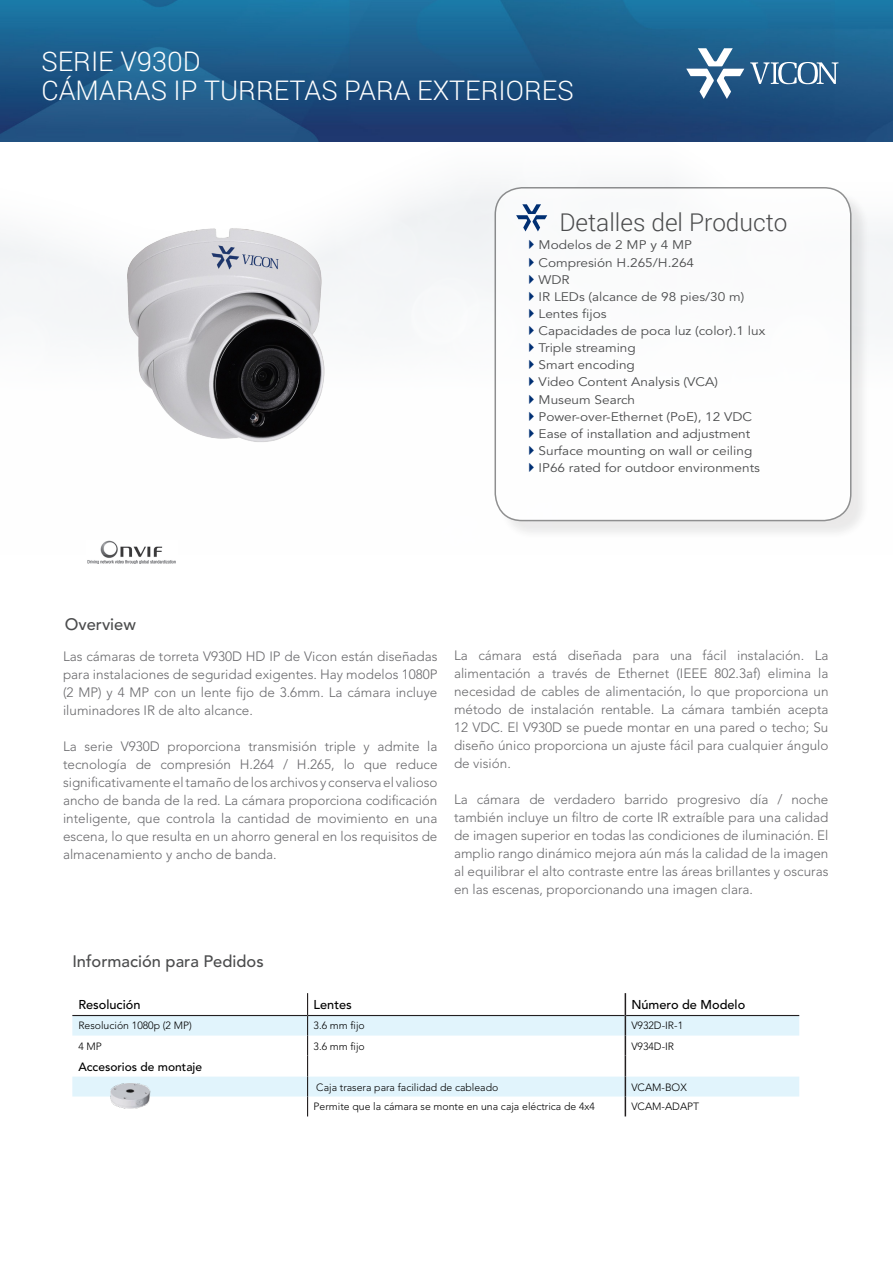
<style>
.page{position:relative;width:893px;height:1263px;background:#fff}
.page>*{position:absolute;margin:0;border:0;box-sizing:border-box;transform-origin:0 0}
.t1{font:300 27px/29.5px "Roboto";color:#fff}
.t2{font:300 24.45px "Roboto";color:#4b4c4d}
.Heading_1{font:500 16.5px "Avenir LT Std";color:#4b4c4d}
.Body_Text{font:300 13.5px/18px "Avenir LT Std";color:#69696c;text-align:justify}
.Table_Heading_Left{font:500 12.75px "Avenir LT Std";color:#000}
.Features{font:12.3px "Avenir LT Std";color:#4b4c4d;scale:1.1 1}
.Table_Data_Left{font:500 12px "Avenir LT Std";color:#000}
.Table_Data_Left-2{font:300 10.5px "Avenir LT Std";color:#000}
.s1{color:#002f73}
</style>
<div class="page">
<svg style="left:0;top:0;width:893px;height:142px;background:#1d5989"></svg>
<svg style="left:750px;top:62px;width:88px;height:22px"></svg>
<svg style="left:686px;top:48px;width:58px;height:51px"></svg>
<div style="left:497px;top:189px;width:373px;height:351px;background:#231f20;opacity:.15"></div>
<div style="left:495px;top:188px;width:356px;height:333px;background:#fff;border-radius:27px"></div>
<div style="left:494px;top:187px;width:357px;height:334px;border:2px solid #4b4c4d;border-radius:27px"></div>
<svg style="left:516px;top:204px;width:31px;height:27px"></svg>
<img style="left:87px;top:540px;width:89px;height:24px">
<img style="left:99px;top:207px;width:250px;height:235px">
<svg style="left:72px;top:1016px;width:727px;height:80px"></svg>
<hr style="left:72px;top:1015px;width:236px;height:1px;background:#231f20">
<hr style="left:308px;top:1015px;width:317px;height:1px;background:#231f20">
<hr style="left:626px;top:1015px;width:173px;height:1px;background:#231f20">
<svg style="left:625px;top:993px;width:1px;height:123px"></svg>
<svg style="left:307px;top:993px;width:1px;height:123px"></svg>
<img style="left:109px;top:1082px;width:42px;height:27px">
<h1 class="t1" style="left:41px;top:45px;width:534px">SERIE V930D<br>CÁMARAS IP TURRETAS PARA EXTERIORES</h1>
<h2 class="t2" style="left:559px;top:205px;width:229px">Detalles del Producto</h2>
<p class="Features" style="left:524px;top:238px;width:154px"><span class="s1">✔</span>Modelos de 2 MP y 4 MP</p>
<p class="Features" style="left:524px;top:255px;width:156px"><span class="s1">✔</span>Compresión H.265/H.264</p>
<p class="Features" style="left:524px;top:272px;width:43px"><span class="s1">✔</span>WDR</p>
<p class="Features" style="left:524px;top:289px;width:202px"><span class="s1">✔</span>IR LEDs (alcance de 98 pies/30 m)</p>
<p class="Features" style="left:524px;top:307px;width:77px"><span class="s1">✔</span>Lentes fijos</p>
<p class="Features" style="left:524px;top:324px;width:221px"><span class="s1">✔</span>Capacidades de poca luz (color).1 lux</p>
<p class="Features" style="left:524px;top:341px;width:103px"><span class="s1">✔</span>Triple streaming</p>
<p class="Features" style="left:524px;top:358px;width:102px"><span class="s1">✔</span>Smart encoding</p>
<p class="Features" style="left:524px;top:375px;width:178px"><span class="s1">✔</span>Video Content Analysis (VCA)</p>
<p class="Features" style="left:524px;top:392px;width:103px"><span class="s1">✔</span>Museum Search</p>
<p class="Features" style="left:524px;top:409px;width:209px"><span class="s1">✔</span>Power-over-Ethernet (PoE), 12 VDC</p>
<p class="Features" style="left:524px;top:426px;width:207px"><span class="s1">✔</span>Ease of installation and adjustment</p>
<p class="Features" style="left:524px;top:444px;width:209px"><span class="s1">✔</span>Surface mounting on wall or ceiling</p>
<p class="Features" style="left:524px;top:461px;width:216px"><span class="s1">✔</span>IP66 rated for outdoor environments</p>
<p class="Heading_1" style="left:65px;top:615px;width:73px">Overview</p>
<p class="Body_Text" style="left:63px;top:647px;width:376px">Las cámaras de torreta V930D HD IP de Vicon están diseñadas para instalaciones de seguridad exigentes. Hay modelos 1080P (2 MP) y 4 MP con un lente fijo de 3.6mm. La cámara incluye iluminadores IR de alto alcance.</p>
<p class="Body_Text" style="left:63px;top:737px;width:376px">La serie V930D proporciona transmisión triple y admite la tecnología de compresión H.264 / H.265, lo que reduce significativamente el tamaño de los archivos y conserva el valioso ancho de banda de la red. La cámara proporciona codificación inteligente, que controla la cantidad de movimiento en una escena, lo que resulta en un ahorro general en los requisitos de almacenamiento y ancho de banda.</p>
<p class="Body_Text" style="left:454px;top:646px;width:376px">La cámara está diseñada para una fácil instalación. La alimentación a través de Ethernet (IEEE 802.3af) elimina la necesidad de cables de alimentación, lo que proporciona un método de instalación rentable. La cámara también acepta 12 VDC. El V930D se puede montar en una pared o techo; Su diseño único proporciona un ajuste fácil para cualquier ángulo de visión.</p>
<p class="Body_Text" style="left:454px;top:790px;width:376px">La cámara de verdadero barrido progresivo día / noche también incluye un filtro de corte IR extraíble para una calidad de imagen superior en todas las condiciones de iluminación. El amplio rango dinámico mejora aún más la calidad de la imagen al equilibrar el alto contraste entre las áreas brillantes y oscuras en las escenas, proporcionando una imagen clara.</p>
<p class="Heading_1" style="left:72px;top:952px;width:193px">Información para Pedidos</p>
<p class="Table_Heading_Left" style="left:78px;top:997px;width:64px">Resolución</p>
<p class="Table_Heading_Left" style="left:314px;top:997px;width:40px">Lentes</p>
<p class="Table_Heading_Left" style="left:631px;top:997px;width:115px">Número de Modelo</p>
<p class="Table_Data_Left-2" style="left:78px;top:1019px;width:115px">Resolución 1080p (2 MP)</p>
<p class="Table_Data_Left-2" style="left:314px;top:1019px;width:53px">3.6 mm fijo</p>
<p class="Table_Data_Left-2" style="left:631px;top:1019px;width:53px">V932D-IR-1</p>
<p class="Table_Data_Left-2" style="left:78px;top:1040px;width:25px">4 MP</p>
<p class="Table_Data_Left-2" style="left:314px;top:1040px;width:53px">3.6 mm fijo</p>
<p class="Table_Data_Left-2" style="left:631px;top:1040px;width:44px">V934D-IR</p>
<p class="Table_Data_Left" style="left:78px;top:1059px;width:125px">Accesorios de montaje</p>
<p class="Table_Data_Left-2" style="left:316px;top:1081px;width:184px">Caja trasera para facilidad de cableado</p>
<p class="Table_Data_Left-2" style="left:631px;top:1081px;width:57px">VCAM-BOX</p>
<p class="Table_Data_Left-2" style="left:314px;top:1101px;width:283px">Permite que la cámara se monte en una caja eléctrica de 4x4</p>
<p class="Table_Data_Left-2" style="left:631px;top:1101px;width:69px">VCAM-ADAPT</p>
</div>
